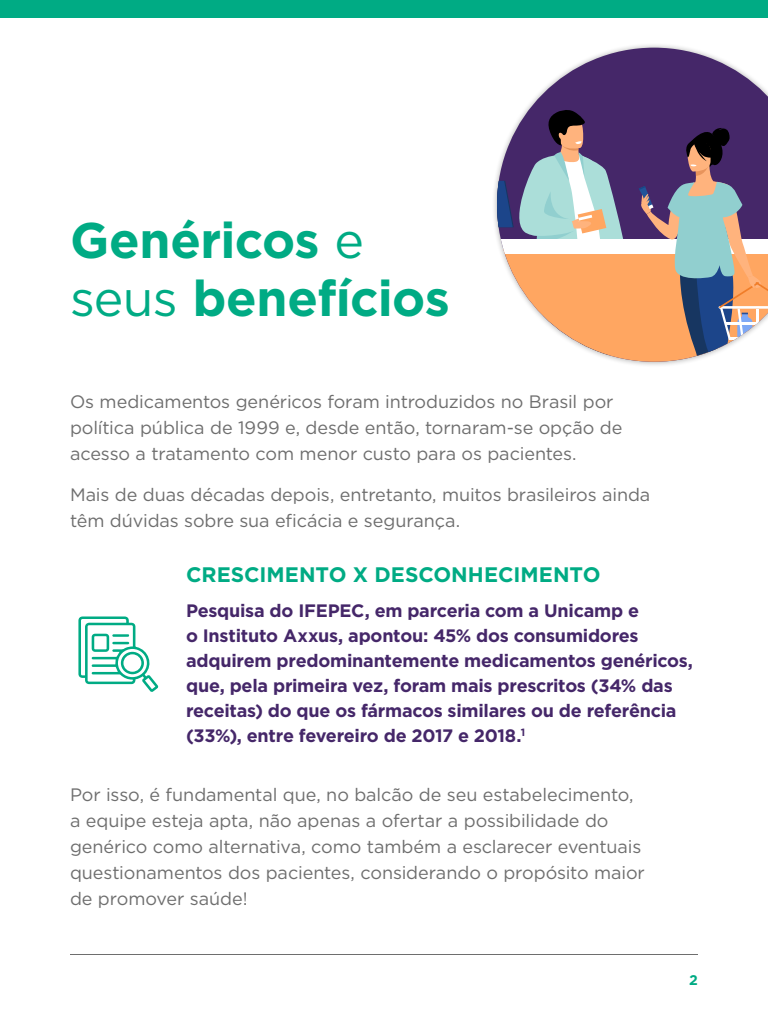
<style>
.page{position:relative;width:768px;height:1024px;background:#fff}
.page>*{position:absolute;margin:0;border:0;box-sizing:border-box;transform-origin:0 0}
.t1{font:700 50px/58px "Gotham";letter-spacing:-.01em;color:#00ab84}
.t2{font:700 21px "Gotham";color:#00ab84}
.t3{font:18px/26px "Gotham";letter-spacing:-.005em;color:#6e6e6e}
.t4{font:700 18px/25px "Gotham";letter-spacing:-.015em;color:#452769}
.t5{font:700 14px "Gotham";color:#00ab84}
.s1{font-weight:400}
</style>
<div class="page">
<hr style="left:70px;top:954px;width:628px;height:1px;background:#6e6e6e">
<div style="left:0;top:0;width:768px;height:18px;background:#00ab84"></div>
<div style="left:491px;top:42px;width:277px;height:325px;background:#000;opacity:.3"></div>
<svg style="left:497px;top:48px;width:271px;height:191px;fill:#452769"></svg>
<div style="left:497px;top:249px;width:271px;height:113px;background:#ffa661"></div>
<div style="left:497px;top:239px;width:271px;height:14px;background:#fff"></div>
<svg style="left:497px;top:108px;width:127px;height:254px"></svg>
<svg style="left:639px;top:124px;width:129px;height:238px"></svg>
<svg style="left:78px;top:616px;width:80px;height:76px"></svg>
<h1 class="t1" style="left:70px;top:211px;width:381px">Genéricos <span class="s1">e seus</span> benefícios</h1>
<p class="t3" style="left:70px;top:388px;width:554px">Os medicamentos genéricos foram introduzidos no Brasil por política pública de 1999 e, desde então, tornaram-se opção de acesso a tratamento com menor custo para os pacientes.</p>
<p class="t3" style="left:70px;top:481px;width:582px">Mais de duas décadas depois, entretanto, muitos brasileiros ainda têm dúvidas sobre sua eficácia e segurança.</p>
<p class="t2" style="left:186px;top:561px;width:416px">CRESCIMENTO X DESCONHECIMENTO</p>
<p class="t4" style="left:186px;top:598px;width:508px">Pesquisa do IFEPEC, em parceria com a Unicamp e<br>o Instituto Axxus, apontou: 45% dos consumidores adquirem predominantemente medicamentos genéricos, que, pela primeira vez, foram mais prescritos (34% das receitas) do que os fármacos similares ou de referência (33%), entre fevereiro de 2017 e 2018.<sup>1</sup></p>
<p class="t3" style="left:70px;top:781px;width:576px">Por isso, é fundamental que, no balcão de seu estabelecimento, a equipe esteja apta, não apenas a ofertar a possibilidade do genérico como alternativa, como também a esclarecer eventuais questionamentos dos pacientes, considerando o propósito maior de promover saúde!</p>
<p class="t5" style="left:689px;top:970px;width:10px">2</p>
</div>
